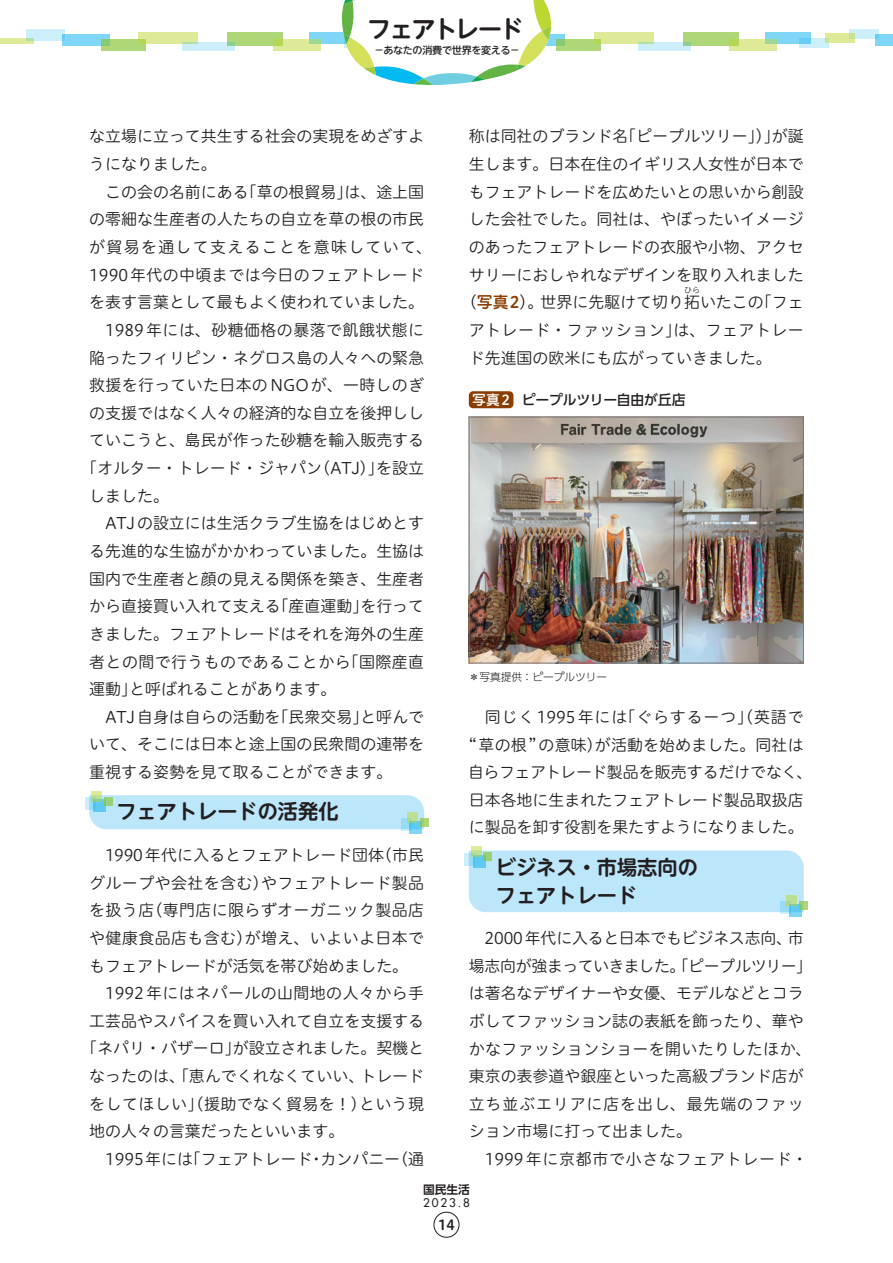
<style>
.page{position:relative;width:893px;height:1263px;background:#fff}
.page>*{position:absolute;margin:0;border:0;box-sizing:border-box;transform-origin:0 0}
.t1{font:700 24px "UD Shin M Go Pro De";letter-spacing:-.09em;color:#231f20}
.t2{font:700 20.25px/27.6px "UD Shin M Go Pro De";color:#231f20}
.t3{font:15.9px/27.6px "Hiragino UD Sans R Std W3";color:#231f20}
.t4{font:15.9px "Hiragino UD Sans R Std W3";letter-spacing:.025em;color:#231f20}
.t5{font:15.9px "Hiragino UD Sans R Std W3";letter-spacing:.03em;color:#231f20}
.t6{font:15.9px "Hiragino UD Sans R Std W3";letter-spacing:.045em;color:#231f20}
.t7{font:15.9px "Hiragino UD Sans R Std W3";letter-spacing:.02em;color:#231f20}
.t8{font:15.9px "Hiragino UD Sans R Std W3";letter-spacing:.085em;color:#231f20}
.t9{font:500 13.8px "UD Shin Go Pro";letter-spacing:-.015em;color:#231f20}
.t10{font:13.8px "Hiragino UD Sans R Std W6";color:#231f20}
.t11{font:500 11.7px "Futura Std";color:#231f20}
.t12{font:700 11.7px "UD Shin Go Pro De";color:#231f20}
.t13{font:300 10.65px "UD Shin Go Pro";color:#231f20}
.t14{font:500 10.05px "UD Shin M Go Pro";letter-spacing:-.04em;color:#231f20}
.t15{font:7.95px "Hiragino UD Sans R Std W3";color:#231f20}
.s1{font-family:"Hira Maru Std W3"}
.s2{font-family:"Hiragino UD Sans R Std W6";color:#8d3d00}
.s3{font-family:"Hiragino UD Sans R Std W6";font-weight:400;color:#fff}
</style>
<div class="page">
<div style="left:0;top:38px;width:34px;height:6px;background:#deea97"></div>
<svg style="left:799px;top:39px;width:30px;height:9px"></svg>
<div style="left:849px;top:30px;width:30px;height:9px;background:#cdeffb"></div>
<svg style="left:824px;top:33px;width:30px;height:10px"></svg>
<div style="left:27px;top:30px;width:38px;height:11px;background:#cdeffb"></div>
<div style="left:62px;top:35px;width:48px;height:11px;background:#80d6f7"></div>
<svg style="left:551px;top:35px;width:14px;height:11px"></svg>
<svg style="left:875px;top:34px;width:18px;height:11px"></svg>
<div style="left:310px;top:32px;width:45px;height:11px;background:#80d6f7"></div>
<svg style="left:765px;top:32px;width:46px;height:11px"></svg>
<svg style="left:101px;top:40px;width:44px;height:11px"></svg>
<svg style="left:556px;top:40px;width:44px;height:11px"></svg>
<div style="left:228px;top:32px;width:55px;height:13px;background:#aed778"></div>
<div style="left:683px;top:32px;width:55px;height:13px;background:#aed778"></div>
<div style="left:139px;top:32px;width:59px;height:11px;background:#deea97"></div>
<div style="left:594px;top:32px;width:60px;height:11px;background:#deea97"></div>
<svg style="left:274px;top:40px;width:47px;height:11px"></svg>
<svg style="left:729px;top:40px;width:47px;height:11px"></svg>
<div style="left:182px;top:43px;width:53px;height:8px;background:#cdeffb"></div>
<div style="left:638px;top:43px;width:52px;height:8px;background:#cdeffb"></div>
<svg style="left:342px;top:0;width:209px;height:85px"></svg>
<div style="left:469px;top:850px;width:335px;height:62px;background:#bce6fa"></div>
<svg style="left:473px;top:855px;width:13px;height:12px"></svg>
<svg style="left:465px;top:853px;width:10px;height:12px"></svg>
<svg style="left:484px;top:853px;width:8px;height:8px"></svg>
<svg style="left:471px;top:846px;width:10px;height:11px"></svg>
<svg style="left:789px;top:904px;width:12px;height:12px"></svg>
<svg style="left:780px;top:901px;width:11px;height:13px"></svg>
<svg style="left:799px;top:901px;width:9px;height:9px"></svg>
<svg style="left:786px;top:895px;width:11px;height:11px"></svg>
<div style="left:89px;top:795px;width:335px;height:34px;background:#bce6fa"></div>
<svg style="left:94px;top:799px;width:12px;height:13px"></svg>
<svg style="left:85px;top:797px;width:11px;height:13px"></svg>
<svg style="left:104px;top:797px;width:9px;height:9px"></svg>
<svg style="left:91px;top:791px;width:11px;height:10px"></svg>
<svg style="left:409px;top:821px;width:13px;height:12px"></svg>
<svg style="left:401px;top:819px;width:10px;height:12px"></svg>
<svg style="left:420px;top:819px;width:8px;height:8px"></svg>
<svg style="left:407px;top:812px;width:11px;height:11px"></svg>
<img style="left:471px;top:419px;width:331px;height:242px">
<div style="left:469px;top:417px;width:335px;height:246px;border:1px solid #76787b"></div>
<div style="left:469px;top:391px;width:44px;height:17px;background:#8d3d00;border-radius:4px"></div>
<div style="left:434px;top:1212px;width:25px;height:25px;border:1px solid #231f20;border-radius:50%"></div>
<h1 class="t1" style="left:367px;top:9px;width:158px">フェアトレード</h1>
<p class="t14" style="left:374px;top:42px;width:147px">－あなたの消費で世界を変える－</p>
<p class="t3" style="left:89px;top:122px;width:336px">な立場に立って共生する社会の実現をめざすようになりました。</p>
<p class="t3" style="left:105px;top:177px;width:320px">この会の名前にある「草の根貿易」は､途上国</p>
<p class="t3" style="left:89px;top:205px;width:336px">の零細な生産者の人たちの自立を草の根の市民</p>
<p class="t8" style="left:89px;top:235px;width:344px">が貿易を通して支えることを意味していて、</p>
<p class="t4" style="left:89px;top:263px;width:336px">1990年代の中頃までは今日のフェアトレード</p>
<p class="t3" style="left:89px;top:288px;width:336px">を表す言葉として最もよく使われていました。</p>
<p class="t5" style="left:105px;top:318px;width:320px">1989年には、砂糖価格の暴落で飢餓状態に</p>
<p class="t3" style="left:89px;top:343px;width:336px">陥ったフィリピン・ネグロス島の人々への緊急</p>
<p class="t7" style="left:89px;top:373px;width:336px">救援を行っていた日本のNGOが、一時しのぎ</p>
<p class="t3" style="left:89px;top:398px;width:336px">の支援ではなく人々の経済的な自立を後押しし</p>
<p class="t3" style="left:89px;top:426px;width:336px">ていこうと、島民が作った砂糖を輸入販売する</p>
<p class="t3" style="left:81px;top:453px;width:344px">「オルター・トレード・ジャパン（AT<span class="s1">J</span>）」を設立</p>
<p class="t3" style="left:89px;top:481px;width:81px">しました。</p>
<p class="t3" style="left:105px;top:509px;width:320px">AT<span class="s1">J</span>の設立には生活クラブ生協をはじめとす</p>
<p class="t3" style="left:89px;top:536px;width:336px">る先進的な生協がかかわっていました。生協は</p>
<p class="t3" style="left:89px;top:564px;width:336px">国内で生産者と顔の見える関係を築き、生産者</p>
<p class="t3" style="left:89px;top:592px;width:336px">から直接買い入れて支える「産直運動」を行って</p>
<p class="t3" style="left:89px;top:619px;width:336px">きました。フェアトレードはそれを海外の生産</p>
<p class="t4" style="left:89px;top:649px;width:336px">者との間で行うものであることから「国際産直</p>
<p class="t3" style="left:89px;top:674px;width:249px">運動」と呼ばれることがあります。</p>
<p class="t3" style="left:105px;top:702px;width:320px">AT<span class="s1">J</span>自身は自らの活動を「民衆交易」と呼んで</p>
<p class="t3" style="left:89px;top:730px;width:336px">いて、そこには日本と途上国の民衆間の連帯を</p>
<p class="t3" style="left:89px;top:757px;width:304px">重視する姿勢を見て取ることができます。</p>
<p class="t2" style="left:116px;top:797px;width:224px">フェアトレードの活発化</p>
<p class="t3" style="left:89px;top:840px;width:336px;text-align:justify;text-indent:16px">1990年代に入るとフェアトレード団体（市民グループや会社を含む）やフェアトレード製品を扱う店（専門店に限らずオーガニック製品店や健康食品店も含む）が増え、いよいよ日本でもフェアトレードが活気を帯び始めました。</p>
<p class="t4" style="left:105px;top:981px;width:320px">1992年にはネパールの山間地の人々から手</p>
<p class="t3" style="left:89px;top:1006px;width:336px">工芸品やスパイスを買い入れて自立を支援する</p>
<p class="t3" style="left:81px;top:1034px;width:344px">「ネパリ・バザーロ」が設立されました。契機と</p>
<p class="t3" style="left:89px;top:1061px;width:336px">なったのは、「恵んでくれなくていい、トレード</p>
<p class="t5" style="left:89px;top:1092px;width:336px">をしてほしい」（援助でなく貿易を！）という現</p>
<p class="t3" style="left:89px;top:1117px;width:257px">地の人々の言葉だったといいます。</p>
<p class="t3" style="left:105px;top:1144px;width:320px">1995年には「フェアトレード・カンパニー（通</p>
<p class="t3" style="left:461px;top:122px;width:344px;text-align:center">称は同社のブランド名「ピープルツリー」）」が誕生します。日本在住のイギリス人女性が日本でもフェアトレードを広めたいとの思いから創設した会社でした。同社は、やぼったいイメージのあったフェアトレードの衣服や小物、アクセサリーにおしゃれなデザインを取り入れました（<span class="s2">写真2</span>）。世界に先駆けて切り拓いたこの「フェ</p>
<p class="t15" style="left:684px;top:284px;width:17px">ひら</p>
<p class="t3" style="left:469px;top:315px;width:336px">アトレード・ファッション」は、フェアトレード先進国の欧米にも広がっていきました。</p>
<p class="t9" style="left:472px;top:389px;width:215px"><span class="s3">写真 2</span> ピープルツリー自由が丘店</p>
<p class="t13" style="left:469px;top:669px;width:140px">＊写真提供：ピープルツリー</p>
<p class="t3" style="left:468px;top:702px;width:345px;text-align:center">同じく1995年には「ぐらするーつ」（英語で<br>“草の根 ”の意味）が活動を始めました。同社は自らフェアトレード製品を販売するだけでなく、日本各地に生まれたフェアトレード製品取扱店に製品を卸す役割を果たすようになりました。</p>
<p class="t2" style="left:496px;top:853px;width:203px">ビジネス・市場志向のフェアトレード</p>
<p class="t3" style="left:469px;top:923px;width:345px;text-indent:16px">2000年代に入ると日本でもビジネス志向、市場志向が強まっていきました。「ピープルツリー」は著名なデザイナーや女優、モデルなどとコラボしてファッション誌の表紙を飾ったり、華やかなファッションショーを開いたりしたほか、東京の表参道や銀座といった高級ブランド店が立ち並ぶエリアに店を出し、最先端のファッション市場に打って出ました。</p>
<p class="t6" style="left:485px;top:1147px;width:324px">1999年に京都市で小さなフェアトレード・</p>
<p class="t12" style="left:423px;top:1179px;width:48px">国民生活</p>
<p class="t11" style="left:423px;top:1196px;width:48px">2023.8</p>
<p class="t10" style="left:438px;top:1214px;width:18px">14</p>
</div>
